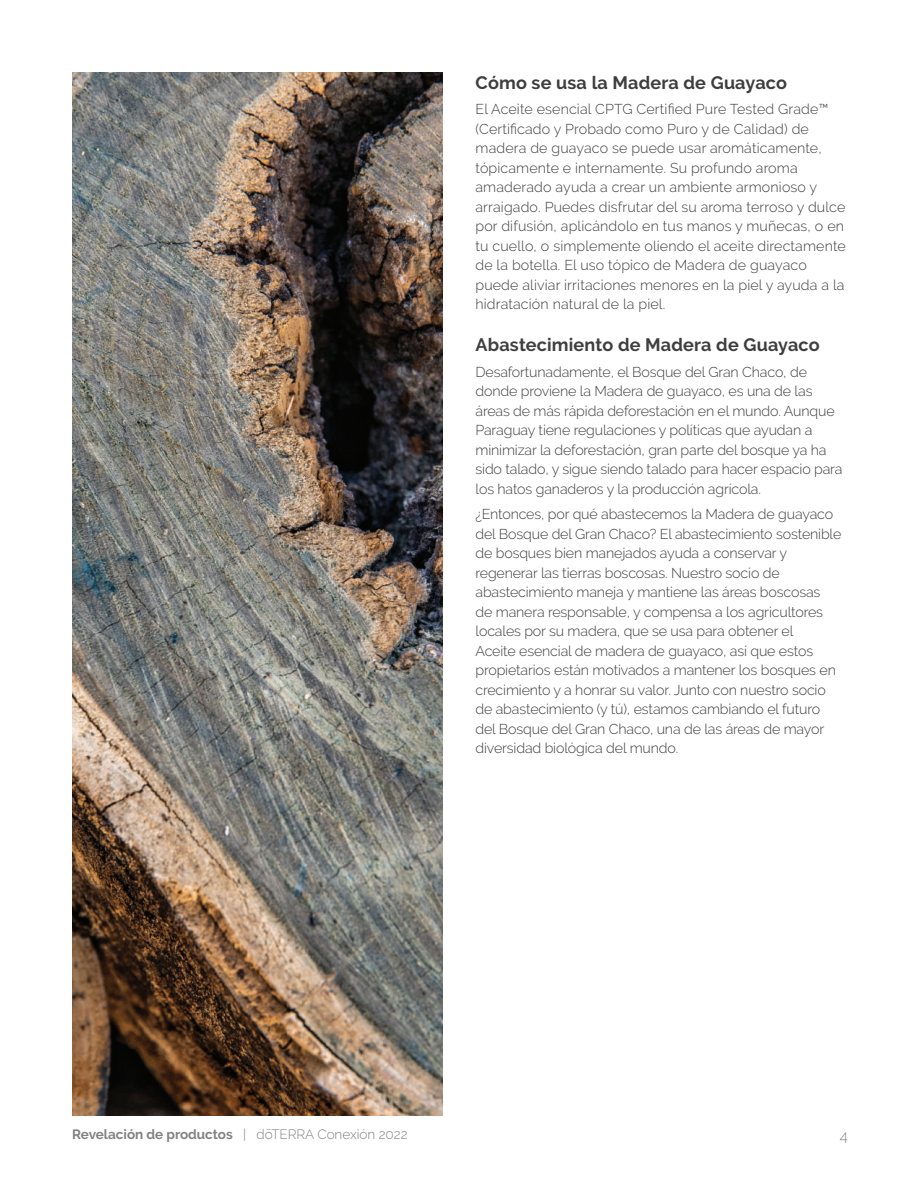
<style>
.page{position:relative;width:918px;height:1188px;background:#fff}
.page>*{position:absolute;margin:0;border:0;box-sizing:border-box;transform-origin:0 0}
.t1{font:700 18px "Raleway";letter-spacing:.01em;color:#3e3e3f}
.t2{font:300 15px "Raleway";color:#808285}
.t3{font:300 14.25px/19.5px "Raleway";letter-spacing:-.01em;color:#3e3e3f}
.t4{font:300 14.25px/19.5px "Raleway";letter-spacing:.01em;color:#3e3e3f}
.t5{font:700 13.5px "Raleway";color:#808285}
.s1{font-weight:300}
</style>
<div class="page">
<img style="left:72px;top:72px;width:370px;height:1044px">
<p class="t1" style="left:476px;top:72px;width:313px">Cómo se usa la Madera de Guayaco</p>
<p class="t4" style="left:476px;top:100px;width:372px">El Aceite esencial CPTG Certified Pure Tested Grade™ (Certificado y Probado como Puro y de Calidad) de madera de guayaco se puede usar aromáticamente, tópicamente e internamente. Su profundo aroma amaderado ayuda a crear un ambiente armonioso y arraigado. Puedes disfrutar del su aroma terroso y dulce por difusión, aplicándolo en tus manos y muñecas, o en tu cuello, o simplemente oliendo el aceite directamente de la botella. El uso tópico de Madera de guayaco puede aliviar irritaciones menores en la piel y ayuda a la hidratación natural de la piel.</p>
<p class="t1" style="left:476px;top:335px;width:346px">Abastecimiento de Madera de Guayaco</p>
<p class="t3" style="left:476px;top:362px;width:369px">Desafortunadamente, el Bosque del Gran Chaco, de donde proviene la Madera de guayaco, es una de las áreas de más rápida deforestación en el mundo. Aunque Paraguay tiene regulaciones y políticas que ayudan a minimizar la deforestación, gran parte del bosque ya ha sido talado, y sigue siendo talado para hacer espacio para los hatos ganaderos y la producción agrícola.</p>
<p class="t3" style="left:476px;top:505px;width:367px">¿Entonces, por qué abastecemos la Madera de guayaco del Bosque del Gran Chaco? El abastecimiento sostenible de bosques bien manejados ayuda a conservar y regenerar las tierras boscosas. Nuestro socio de abastecimiento maneja y mantiene las áreas boscosas<br>de manera responsable, y compensa a los agricultores locales por su madera, que se usa para obtener el<br>Aceite esencial de madera de guayaco, así que estos propietarios están motivados a mantener los bosques en crecimiento y a honrar su valor. Junto con nuestro socio de abastecimiento (y tú), estamos cambiando el futuro del Bosque del Gran Chaco, una de las áreas de mayor diversidad biológica del mundo.</p>
<p class="t5" style="left:72px;top:1127px;width:337px">Revelación de productos <span class="s1">| dōTERRA Conexión 2022</span></p>
<p class="t2" style="left:840px;top:1127px;width:10px">4</p>
</div>
